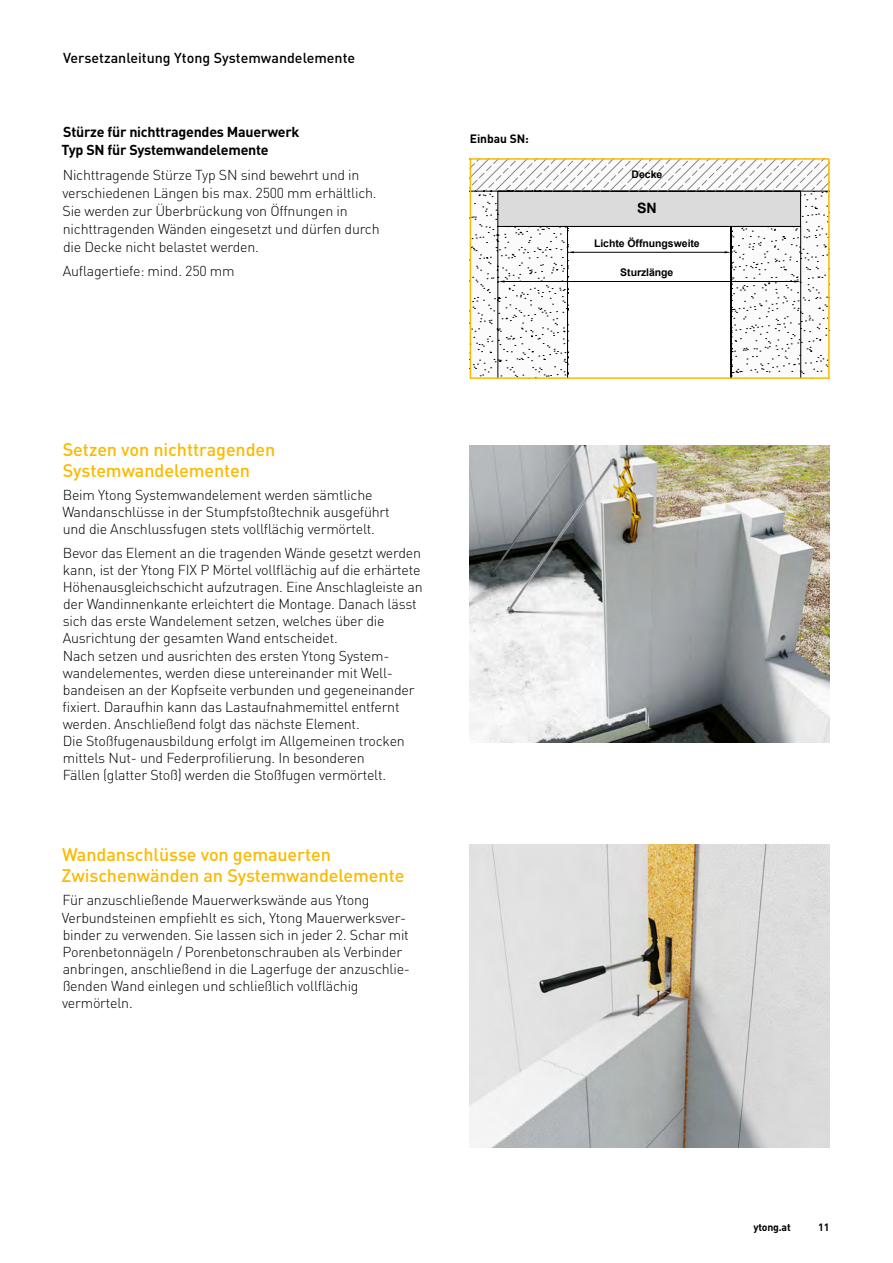
<style>
.page{position:relative;width:893px;height:1263px;background:#fff}
.page>*{position:absolute;margin:0;border:0;box-sizing:border-box;transform-origin:0 0}
.t1{font:500 18px/21px "DIN Pro";letter-spacing:-.005em;color:#fbba00}
.t2{font:300 14.25px/17.1px "DIN Pro";letter-spacing:-.015em;color:#000}
.t3{font:700 14.25px/18px "DIN Pro";letter-spacing:-.015em;color:#000}
.t4{font:500 14.25px "DIN Pro";color:#000}
.t5{font:700 14.25px "Arial";color:#000}
.t6{font:700 12px "DIN Pro";letter-spacing:-.005em;color:#000}
.t7{font:700 10.5px "Arial";letter-spacing:-.005em;color:#000}
.t8{font:700 10.5px "DIN Pro";letter-spacing:-.02em;color:#000}
</style>
<div class="page">
<svg style="left:473px;top:161px;width:354px;height:215px"></svg>
<div style="left:470px;top:158px;width:360px;height:221px;border:2px solid #fbba00"></div>
<img style="left:470px;top:845px;width:360px;height:302px">
<img style="left:470px;top:445px;width:360px;height:298px">
<p class="t4" style="left:63px;top:48px;width:294px">Versetzanleitung Ytong Systemwandelemente</p>
<p class="t3" style="left:61px;top:121px;width:240px">Stürze für nichttragendes Mauerwerk<br>Typ SN für Systemwandelemente</p>
<p class="t2" style="left:62px;top:165px;width:319px;line-height:18px">Nichttragende Stürze Typ SN sind bewehrt und in verschiedenen Längen bis max. 2500 mm erhältlich.<br>Sie werden zur Überbrückung von Öffnungen in nichttragenden Wänden eingesetzt und dürfen durch die Decke nicht belastet werden.</p>
<p class="t2" style="left:63px;top:262px;width:173px">Auflagertiefe: mind. 250 mm</p>
<p class="t6" style="left:470px;top:129px;width:61px">Einbau SN:</p>
<p class="t1" style="left:63px;top:438px;width:214px">Setzen von nichttragenden<br>Systemwandelementen</p>
<p class="t2" style="left:62px;top:486px;width:329px">Beim Ytong Systemwandelement werden sämtliche<br>Wandanschlüsse in der Stumpfstoßtechnik ausgeführt und die Anschlussfugen stets vollflächig vermörtelt.</p>
<p class="t2" style="left:63px;top:544px;width:362px">Bevor das Element an die tragenden Wände gesetzt werden kann, ist der Ytong FIX P Mörtel vollflächig auf die erhärtete Höhenausgleichschicht aufzutragen. Eine Anschlagleiste an der Wandinnenkante erleichtert die Montage. Danach lässt sich das erste Wandelement setzen, welches über die Ausrichtung der gesamten Wand entscheidet.<br>Nach setzen und ausrichten des ersten Ytong System&shy;wandelementes, werden diese untereinander mit Well&shy;bandeisen an der Kopfseite verbunden und gegeneinander fixiert. Daraufhin kann das Lastaufnahmemittel entfernt werden. Anschließend folgt das nächste Element.<br>Die Stoßfugenausbildung erfolgt im Allgemeinen trocken mittels Nut- und Federprofilierung. In besonderen<br>Fällen (glatter Stoß) werden die Stoßfugen vermörtelt.</p>
<p class="t1" style="left:62px;top:843px;width:344px">Wandanschlüsse von gemauerten<br>Zwischenwänden an Systemwandelemente</p>
<p class="t2" style="left:62px;top:891px;width:350px">Für anzuschließende Mauerwerkswände aus Ytong Verbundsteinen empfiehlt es sich, Ytong Mauerwerksver&shy;binder zu verwenden. Sie lassen sich in jeder 2. Schar mit Porenbetonnägeln / Porenbetonschrauben als Verbinder anbringen, anschließend in die Lagerfuge der anzuschlie&shy;ßenden Wand einlegen und schließlich vollflächig vermörteln.</p>
<p class="t7" style="left:632px;top:168px;width:32px">Decke</p>
<p class="t5" style="left:637px;top:199px;width:21px">SN</p>
<p class="t7" style="left:594px;top:236px;width:107px">Lichte Öffnungsweite</p>
<p class="t7" style="left:620px;top:266px;width:55px">Sturzlänge</p>
<p class="t8" style="left:753px;top:1218px;width:39px">ytong.at</p>
<p class="t8" style="left:818px;top:1219px;width:13px">11</p>
</div>
